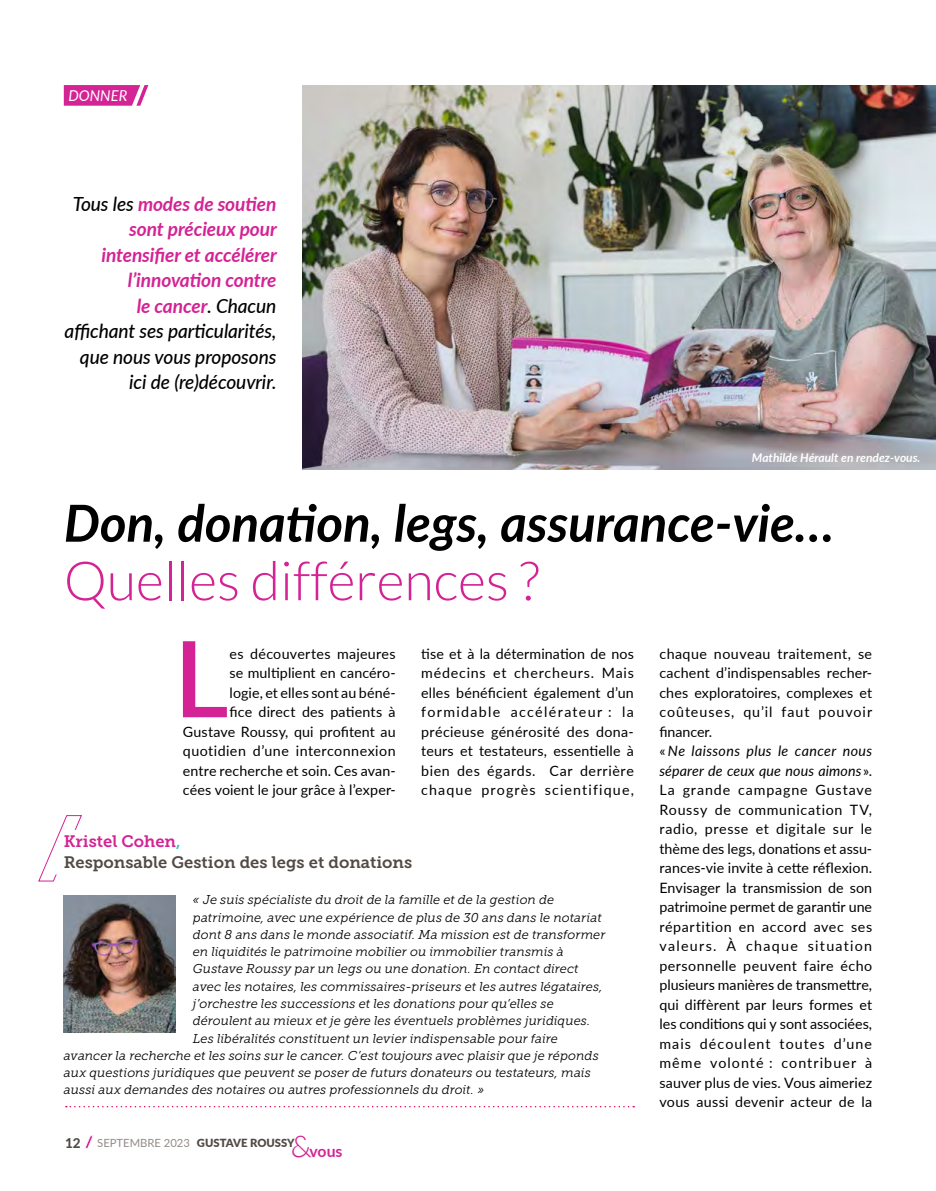
<style>
.page{position:relative;width:936px;height:1191px;background:#fff}
.page>*{position:absolute;margin:0;border:0;box-sizing:border-box;transform-origin:0 0}
.t1{font:600 105.6px "Lato";color:#d42394}
.t2{font:300 54px "Lato";color:#d42394}
.t3{font:italic 700 51px "Lato";color:#000}
.t4{font:italic 500 19.5px/25.5px "Lato";letter-spacing:-.005em;color:#000;text-align:right}
.t5{font:16.5px/21px "Museo Slab 700";color:#534a46}
.t6{font:700 15.75px "Lato";color:#d42394}
.t7{font:italic 15px "Lato";color:#fff}
.t8{font:14.25px/19.5px "Lato";letter-spacing:.015em;color:#000;text-align:justify}
.t9{font:800 13.5px "Lato";color:#534a46}
.t10{font:italic 12.75px "Museo Slab 300";color:#000}
.t11{font:italic 700 12px "Lato";color:#fff}
.t12{font:11.25px "Lato";color:#938b88}
.s1{font-weight:700;color:#d42394}
.s2{font-style:italic}
.s3{color:#d42394}
.s4{color:#27c4bd}
.s5{font-weight:300;font-size:30.3px}
.s6{font-weight:900;color:#534a46}
</style>
<div class="page">
<img style="left:302px;top:85px;width:633px;height:384px">
<svg style="left:85px;top:1135px;width:9px;height:14px"></svg>
<svg style="left:64px;top:85px;width:84px;height:21px;background:#d83b9f"></svg>
<img style="left:64px;top:895px;width:112px;height:137px">
<svg style="left:38px;top:815px;width:44px;height:66px"></svg>
<svg style="left:66px;top:1106px;width:568px;height:1px"></svg>
<p class="t7" style="left:68px;top:85px;width:60px">DONNER</p>
<h3 class="t4" style="left:65px;top:190px;width:214px">Tous les <span class="s1">modes de soutien sont précieux pour intensifier et accélérer l’innovation contre<br>le cancer</span>. Chacun affichant ses particularités, que nous vous proposons ici de (re)découvrir.</h3>
<p class="t11" style="left:752px;top:448px;width:170px">Mathilde Hérault en rendez-vous.</p>
<h3 class="t3" style="left:64px;top:486px;width:771px">Don, donation, legs, assurance-vie…</h3>
<h2 class="t2" style="left:64px;top:552px;width:477px">Quelles différences ?</h2>
<h1 class="t1" style="left:174px;top:602px;width:56px">L</h1>
<p class="t8" style="left:183px;top:643px;width:214px;text-align:right">es découvertes majeures<br>se multiplient en cancéro-<br>logie, et elles sont au béné-<br>fice direct des patients à<br>Gustave Roussy, qui profitent au quotidien d’une interconnexion entre recherche et soin. Ces avan&shy;cées voient le jour grâce à l’exper-</p>
<p class="t8" style="left:659px;top:643px;width:214px;text-align:left">chaque nouveau traitement, se cachent d’indispensables recher&shy;ches exploratoires, complexes et coûteuses, qu’il faut pouvoir financer.<br>« <span class="s2">Ne laissons plus le cancer nous séparer de ceux que nous aimons</span> ».<br>La grande campagne Gustave<br>Roussy de communication TV, radio, presse et digitale sur le thème des legs, donations et assu&shy;rances-vie invite à cette réflexion.<br>Envisager la transmission de son patrimoine permet de garantir une répartition en accord avec ses valeurs. À chaque situation personnelle peuvent faire écho plusieurs manières de transmettre, qui diffèrent par leurs formes et les conditions qui y sont associées, mais découlent toutes d’une même volonté : contribuer à sauver plus de vies. Vous aimeriez vous aussi devenir acteur de la</p>
<p class="t8" style="left:421px;top:643px;width:214px">tise et à la détermination de nos médecins et chercheurs. Mais elles bénéficient également d’un formidable accélérateur : la précieuse générosité des dona&shy;teurs et testateurs, essentielle à bien des égards. Car derrière chaque progrès scientifique,</p>
<p class="t5" style="left:64px;top:831px;width:350px"><span class="s3">Kristel Cohen</span><span class="s4">,<br></span>Responsable Gestion des legs et donations</p>
<p class="t10" style="left:193px;top:893px;width:363px">« Je suis spécialiste du droit de la famille et de la gestion de</p>
<p class="t10" style="left:193px;top:910px;width:410px">patrimoine, avec une expérience de plus de 30 ans dans le notariat</p>
<p class="t10" style="left:193px;top:927px;width:414px">dont 8 ans dans le monde associatif. Ma mission est de transformer</p>
<p class="t10" style="left:193px;top:945px;width:372px">en liquidités le patrimoine mobilier ou immobilier transmis à</p>
<p class="t10" style="left:193px;top:962px;width:387px">Gustave Roussy par un legs ou une donation. En contact direct</p>
<p class="t10" style="left:193px;top:979px;width:411px">avec les notaires, les commissaires-priseurs et les autres légataires,</p>
<p class="t10" style="left:193px;top:996px;width:362px">j’orchestre les successions et les donations pour qu’elles se</p>
<p class="t10" style="left:193px;top:1014px;width:399px">déroulent au mieux et je gère les éventuels problèmes juridiques.</p>
<p class="t10" style="left:193px;top:1031px;width:366px">Les libéralités constituent un levier indispensable pour faire</p>
<p class="t10" style="left:64px;top:1048px;width:536px">avancer la recherche et les soins sur le cancer. C’est toujours avec plaisir que je réponds</p>
<p class="t10" style="left:64px;top:1065px;width:528px">aux questions juridiques que peuvent se poser de futurs donateurs ou testateurs, mais</p>
<p class="t10" style="left:64px;top:1083px;width:422px">aussi aux demandes des notaires ou autres professionnels du droit. »</p>
<p class="t9" style="left:65px;top:1132px;width:17px">12</p>
<p class="t6" style="left:291px;top:1139px;width:53px"><span class="s5">&amp;</span>vous</p>
<p class="t12" style="left:97px;top:1134px;width:199px">SEPTEMBRE 2023 <span class="s6">GUSTAVE ROUSSY</span></p>
</div>
